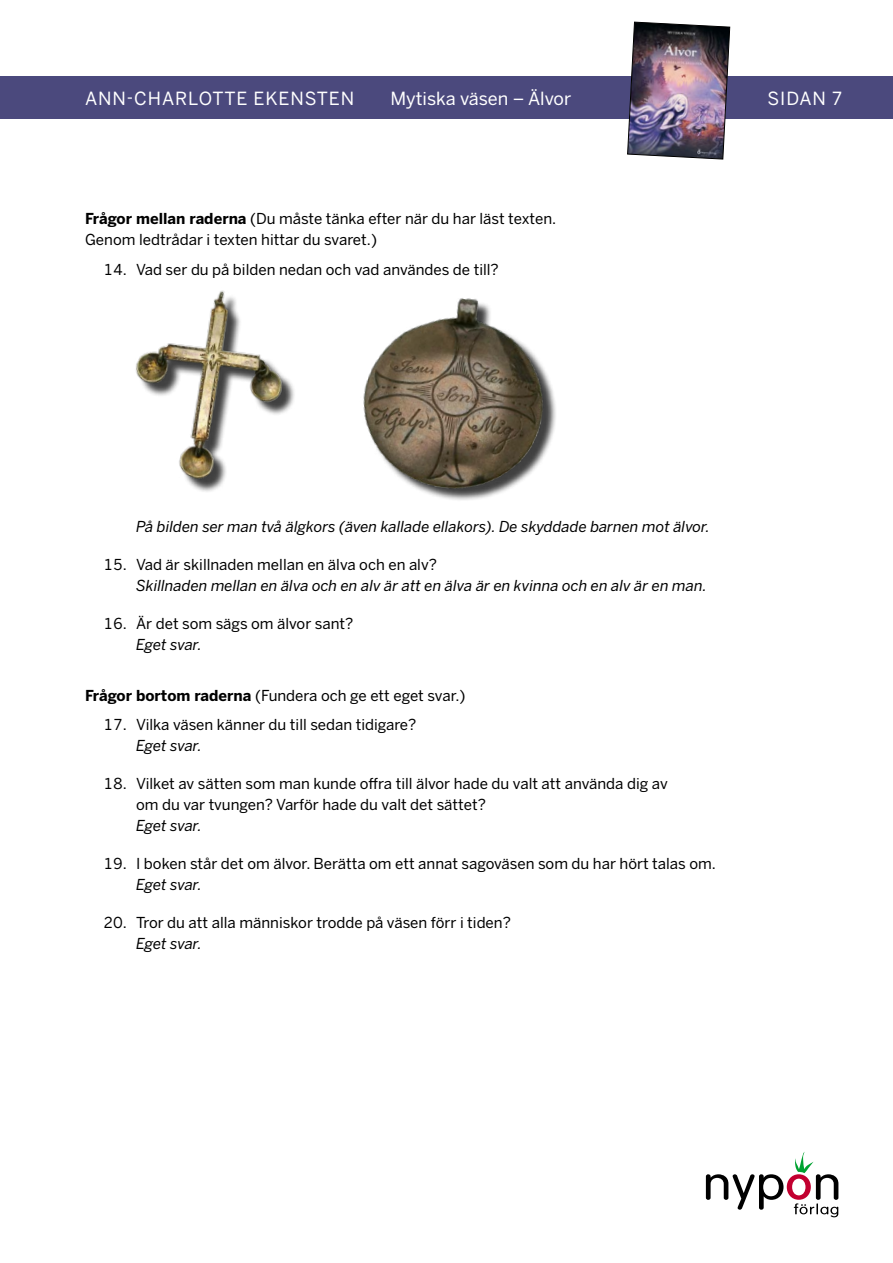
<style>
.page{position:relative;width:893px;height:1263px;background:#fff}
.page>*{position:absolute;margin:0;border:0;box-sizing:border-box;transform-origin:0 0}
.t1{font:18px "Benton Sans";letter-spacing:.015em;color:#fff}
.t2{font:18px "Benton Sans";letter-spacing:.05em;color:#fff}
.t3{font:15px/21px "Benton Sans";color:#000}
.t4{font:italic 15px "Benton Sans";color:#000}
.s1{font-weight:700}
</style>
<div class="page">
<svg style="left:706px;top:1152px;width:132px;height:65px"></svg>
<div style="left:0;top:77px;width:893px;height:42px;background:#4b497d"></div>
<img style="left:627px;top:21px;width:103px;height:139px">
<img style="left:363px;top:298px;width:193px;height:202px">
<img style="left:136px;top:290px;width:159px;height:202px">
<p class="t2" style="left:85px;top:87px;width:271px">ANN-CHARLOTTE EKENSTEN</p>
<p class="t1" style="left:390px;top:87px;width:182px">Mytiska väsen – Älvor</p>
<p class="t1" style="left:768px;top:87px;width:76px">SIDAN 7</p>
<p class="t3" style="left:85px;top:209px;width:473px"><span class="s1">Frågor mellan raderna</span> (Du måste tänka efter när du har läst texten.<br>Genom ledtrådar i texten hittar du svaret.)</p>
<p class="t3" style="left:103px;top:259px;width:397px">14. Vad ser du på bilden nedan och vad användes de till?</p>
<p class="t4" style="left:136px;top:517px;width:575px">På bilden ser man två älgkors (även kallade ellakors). De skyddade barnen mot älvor.</p>
<p class="t3" style="left:103px;top:554px;width:335px">15. Vad är skillnaden mellan en älva och en alv?</p>
<p class="t4" style="left:136px;top:576px;width:572px">Skillnaden mellan en älva och en alv är att en älva är en kvinna och en alv är en man.</p>
<p class="t3" style="left:103px;top:613px;width:252px">16. Är det som sägs om älvor sant?</p>
<p class="t4" style="left:136px;top:635px;width:67px">Eget svar.</p>
<p class="t3" style="left:85px;top:685px;width:382px"><span class="s1">Frågor bortom raderna</span> (Fundera och ge ett eget svar.)</p>
<p class="t3" style="left:103px;top:714px;width:315px">17. Vilka väsen känner du till sedan tidigare?</p>
<p class="t4" style="left:136px;top:736px;width:67px">Eget svar.</p>
<p class="t3" style="left:136px;top:773px;width:533px;text-indent:-33px">18. Vilket av sätten som man kunde offra till älvor hade du valt att använda dig av om du var tvungen? Varför hade du valt det sättet?</p>
<p class="t4" style="left:136px;top:816px;width:67px">Eget svar.</p>
<p class="t3" style="left:103px;top:853px;width:614px">19. I boken står det om älvor. Berätta om ett annat sagoväsen som du har hört talas om.</p>
<p class="t4" style="left:136px;top:875px;width:67px">Eget svar.</p>
<p class="t3" style="left:103px;top:912px;width:409px">20. Tror du att alla människor trodde på väsen förr i tiden?</p>
<p class="t4" style="left:136px;top:935px;width:67px">Eget svar.</p>
</div>
